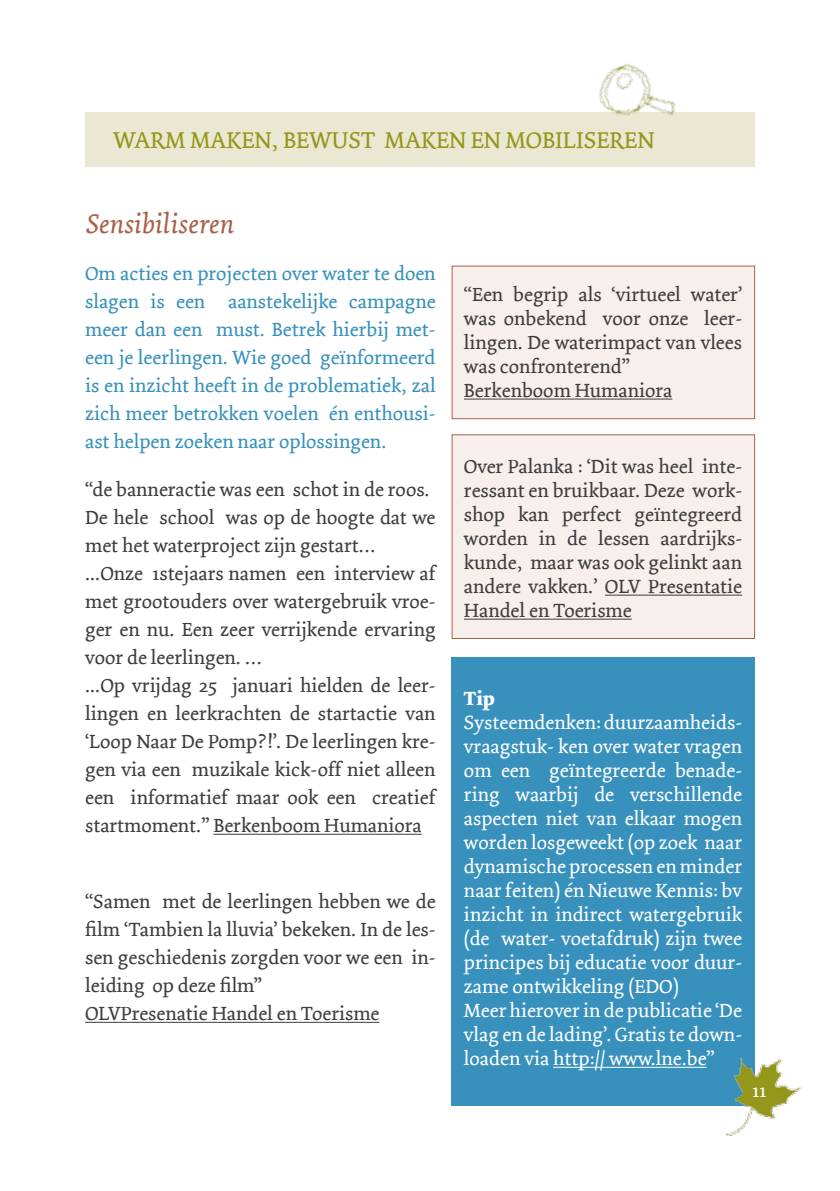
<style>
.page{position:relative;width:840px;height:1191px;background:#fff}
.page>*{position:absolute;margin:0;border:0;box-sizing:border-box;transform-origin:0 0}
.t1{font:italic 28px "Dolly";color:#aa6048}
.t2{font:24px "Dolly";color:#95971a}
.t3{font:20px/28px "Dolly";color:#3e3d40}
.t4{font:20px/24px "Dolly";color:#fff}
.t5{font:20px/28px "Dolly";color:#3891bd;text-align:justify}
.t6{font:700 20px "Dolly";color:#fff}
</style>
<div class="page">
<img style="left:726px;top:1055px;width:76px;height:80px">
<div style="left:85px;top:113px;width:669px;height:54px;background:#eae8d3"></div>
<img style="left:575px;top:64px;width:117px;height:51px">
<div style="left:451px;top:434px;width:303px;height:205px;background:#f6efeb;border:1px solid #aa6048"></div>
<div style="left:451px;top:657px;width:303px;height:448px;background:#3891bd"></div>
<div style="left:451px;top:266px;width:303px;height:153px;background:#f6efeb;border:1px solid #aa6048"></div>
<hr style="left:213px;top:834px;width:208px;height:1px;background:#3e3d40">
<hr style="left:85px;top:1022px;width:294px;height:1px;background:#3e3d40">
<hr style="left:463px;top:399px;width:209px;height:1px;background:#3e3d40">
<hr style="left:604px;top:595px;width:137px;height:1px;background:#3e3d40">
<hr style="left:463px;top:619px;width:168px;height:1px;background:#3e3d40">
<hr style="left:553px;top:1067px;width:153px;height:1px;background:#fff">
<p class="t2" style="left:85px;top:126px;width:555px">Warm maken , bewust maken en mobiliseren</p>
<h1 class="t1" style="left:86px;top:207px;width:150px">Sensibiliseren</h1>
<p class="t5" style="left:85px;top:260px;width:352px">Om acties en projecten over water te doen slagen is een aanstekelijke campagne meer dan een must. Betrek hierbij met&shy;een je leerlingen. Wie goed geïnformeerd is en inzicht heeft in de problematiek, zal zich meer betrokken voelen én enthousi&shy;ast helpen zoeken naar oplossingen.</p>
<p class="t3" style="left:85px;top:476px;width:353px">“de banneractie was een schot in de roos.<br>De hele school was op de hoogte dat we met het waterproject zijn gestart… ...Onze 1stejaars namen een interview af met grootouders over watergebruik vroe&shy;ger en nu. Een zeer verrijkende ervaring voor de leerlingen. …<br>...Op vrijdag 25 januari hielden de leer&shy;lingen en leerkrachten de startactie van ‘Loop Naar De Pomp?!’. De leerlingen kre&shy;gen via een muzikale kick-off niet alleen een informatief maar ook een creatief startmoment.” Berkenboom Humaniora</p>
<p class="t3" style="left:85px;top:888px;width:352px">“Samen met de leerlingen hebben we de film ‘Tambien la lluvia’ bekeken. In de les&shy;sen geschiedenis zorgden voor we een in&shy;leiding op deze film”<br>OLVPresenatie Handel en Toerisme</p>
<p class="t3" style="left:463px;top:283px;width:279px;line-height:24px">“Een begrip als ‘virtueel water’ was onbekend voor onze leer&shy;lingen. De waterimpact van vlees was confronterend”<br>Berkenboom Humaniora</p>
<p class="t3" style="left:463px;top:455px;width:279px;line-height:24px;text-align:justify">Over Palanka : ‘Dit was heel inte&shy;ressant en bruikbaar. Deze work&shy;shop kan perfect geïntegreerd worden in de lessen aardrijks&shy;kunde, maar was ook gelinkt aan andere vakken.’ OLV</p>
<p class="t3" style="left:648px;top:573px;width:95px">Presentatie</p>
<p class="t3" style="left:463px;top:597px;width:169px">Handel en Toerisme</p>
<p class="t6" style="left:463px;top:686px;width:32px">Tip</p>
<p class="t4" style="left:463px;top:711px;width:280px">Systeemdenken: duurzaamheids&shy;vraagstuk- ken over water vragen om een geïntegreerde benade&shy;ring waarbij de verschillende aspecten niet van elkaar mogen worden losgeweekt (op zoek naar dynamische processen en minder naar feiten) én Nieuwe Kennis: bv inzicht in indirect watergebruik (de water- voetafdruk) zijn twee principes bij educatie voor duur&shy;zame ontwikkeling (EDO)<br>Meer hierover in de publicatie ‘De vlag en de lading’. Gratis te down&shy;loaden via http:// www.lne.be”</p>
<p class="t4" style="left:752px;top:1079px;width:15px">11</p>
</div>
